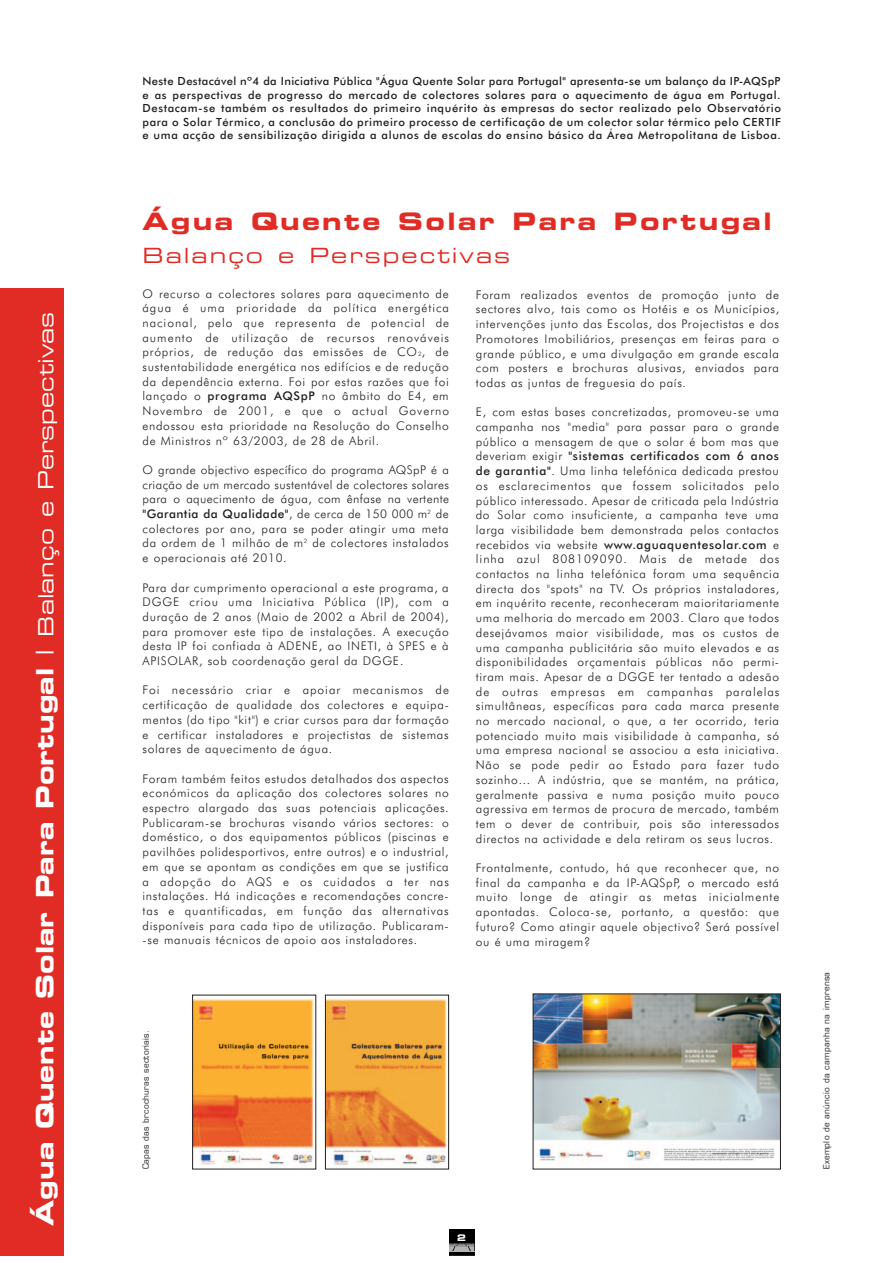
<style>
.page{position:relative;width:893px;height:1263px;background:#fff}
.page>*{position:absolute;margin:0;border:0;box-sizing:border-box;transform-origin:0 0}
.t1{font:24px "Eurostile Bold Extended Two";color:#fff}
.t2{font:24px "Eurostile Bold Extended Two";letter-spacing:.1em;color:#e12c26}
.t3{font:21px "Eurostile Extended Two";letter-spacing:.095em;color:#e12c26}
.t4{font:300 12px/14.7px "Futura BT";letter-spacing:.055em;color:#231f20;text-align:justify}
.t5{font:500 11.25px/13.5px "Futura BT";letter-spacing:.055em;color:#231f20;text-align:justify}
.t6{font:9px "Eurostile Bold Extended Two";color:#fff}
.t7{font:8.25px "Eurostile";letter-spacing:.035em;color:#231f20}
.s1{font-family:"Eurostile Extended Two"}
.s2{font-family:"Eurostile Extended Two";font-size:21px}
.s3{font-weight:500}
.s4{font-size:6px}
</style>
<div class="page">
<div style="left:449px;top:1229px;width:25px;height:27px;background:#000"></div>
<svg style="left:449px;top:1244px;width:25px;height:8px"></svg>
<div style="left:0;top:288px;width:64px;height:968px;background:#e12c26"></div>
<img style="left:194px;top:998px;width:120px;height:167px">
<img style="left:327px;top:998px;width:120px;height:168px">
<div style="left:325px;top:995px;width:124px;height:174px;border:1px solid #231f20"></div>
<img style="left:535px;top:996px;width:243px;height:165px">
<h1 class="t1" style="left:36px;top:1226px;width:916px;rotate:-90deg">Água Quente Solar Para Portugal <span class="s1">|</span> <span class="s2">Balanço e Perspectivas</span></h1>
<p class="t5" style="left:142px;top:76px;width:640px">Neste Destacável nº4 da Iniciativa Pública "Água Quente Solar para Portugal" apresenta-se um balanço da IP-AQSpP e as perspectivas de progresso do mercado de colectores solares para o aquecimento de água em Portugal.<br>Destacam-se também os resultados do primeiro inquérito às empresas do sector realizado pelo Observatório para o Solar Térmico, a conclusão do primeiro processo de certificação de um colector solar térmico pelo CERTIF e uma acção de sensibilização dirigida a alunos de escolas do ensino básico da Área Metropolitana de Lisboa.</p>
<h1 class="t2" style="left:142px;top:213px;width:630px">Água Quente Solar Para Portugal</h1>
<h2 class="t3" style="left:142px;top:248px;width:369px">Balanço e Perspectivas</h2>
<p class="t4" style="left:476px;top:289px;width:305px">Foram realizados eventos de promoção junto de sectores alvo, tais como os Hotéis e os Municípios, intervenções junto das Escolas, dos Projectistas e dos Promotores Imobiliários, presenças em feiras para o grande público, e uma divulgação em grande escala com posters e brochuras alusivas, enviados para todas as juntas de freguesia do país.</p>
<p class="t4" style="left:476px;top:406px;width:305px">E, com estas bases concretizadas, promoveu-se uma campanha nos "media" para passar para o grande público a mensagem de que o solar é bom mas que deveriam exigir <span class="s3">"sistemas certificados com 6 anos de garantia"</span>. Uma linha telefónica dedicada prestou os esclarecimentos que fossem solicitados pelo público interessado. Apesar de criticada pela Indústria do Solar como insuficiente, a campanha teve uma larga visibilidade bem demonstrada pelos contactos recebidos via website <span class="s3">www.aguaquentesolar.com</span> e linha azul 808109090. Mais de metade dos contactos na linha telefónica foram uma sequência directa dos "spots" na TV. Os próprios instaladores, em inquérito recente, reconheceram maioritariamente uma melhoria do mercado em 2003. Claro que todos desejávamos maior visibilidade, mas os custos de uma campanha publicitária são muito elevados e as disponibilidades orçamentais públicas não permi&shy;tiram mais. Apesar de a DGGE ter tentado a adesão de outras empresas em campanhas paralelas simultâneas, específicas para cada marca presente no mercado nacional, o que, a ter ocorrido, teria potenciado muito mais visibilidade à campanha, só uma empresa nacional se associou a esta iniciativa.<br>Não se pode pedir ao Estado para fazer tudo sozinho… A indústria, que se mantém, na prática, geralmente passiva e numa posição muito pouco agressiva em termos de procura de mercado, também tem o dever de contribuir, pois são interessados directos na actividade e dela retiram os seus lucros.</p>
<p class="t4" style="left:476px;top:862px;width:305px">Frontalmente, contudo, há que reconhecer que, no final da campanha e da IP-AQSpP, o mercado está muito longe de atingir as metas inicialmente apontadas. Coloca-se, portanto, a questão: que futuro? Como atingir aquele objectivo? Será possível ou é uma miragem?</p>
<p class="t4" style="left:142px;top:287px;width:308px">O recurso a colectores solares para aquecimento de água é uma prioridade da política energética nacional, pelo que representa de potencial de aumento de utilização de recursos renováveis próprios, de redução das emissões de CO<span class="s4">2</span>, de sustentabilidade energética nos edifícios e de redução da dependência externa. Foi por estas razões que foi lançado o <span class="s3">programa AQSpP</span> no âmbito do E4, em Novembro de 2001, e que o actual Governo endossou esta prioridade na Resolução do Conselho de Ministros nº 63/2003, de 28 de Abril.</p>
<p class="t4" style="left:142px;top:464px;width:308px">O grande objectivo específico do programa AQSpP é a criação de um mercado sustentável de colectores solares para o aquecimento de água, com ênfase na vertente <span class="s3">"Garantia da Qualidade"</span>, de cerca de 150 000 m<sup>2</sup> de colectores por ano, para se poder atingir uma meta da ordem de 1 milhão de m<sup>2</sup> de colectores instalados e operacionais até 2010.</p>
<p class="t4" style="left:142px;top:581px;width:308px">Para dar cumprimento operacional a este programa, a DGGE criou uma Iniciativa Pública (IP), com a duração de 2 anos (Maio de 2002 a Abril de 2004), para promover este tipo de instalações. A execução desta IP foi confiada à ADENE, ao INETI, à SPES e à APISOLAR, sob coordenação geral da DGGE.</p>
<p class="t4" style="left:142px;top:684px;width:308px">Foi necessário criar e apoiar mecanismos de certificação de qualidade dos colectores e equipa&shy;mentos (do tipo "kit") e criar cursos para dar formação e certificar instaladores e projectistas de sistemas solares de aquecimento de água.</p>
<p class="t4" style="left:142px;top:772px;width:308px">Foram também feitos estudos detalhados dos aspectos económicos da aplicação dos colectores solares no espectro alargado das suas potenciais aplicações.<br>Publicaram-se brochuras visando vários sectores: o doméstico, o dos equipamentos públicos (piscinas e pavilhões polidesportivos, entre outros) e o industrial, em que se apontam as condições em que se justifica a adopção do AQS e os cuidados a ter nas instalações. Há indicações e recomendações concre&shy;tas e quantificadas, em função das alternativas disponíveis para cada tipo de utilização. Publicaram--se manuais técnicos de apoio aos instaladores.</p>
<p class="t7" style="left:142px;top:1169px;width:141px;rotate:-90deg">Capas das brcochuras sectoriais.</p>
<p class="t6" style="left:457px;top:1234px;width:10px">2</p>
<p class="t7" style="left:823px;top:1169px;width:199px;rotate:-90deg">Exemplo de anúncio da campanha na imprensa</p>
</div>
